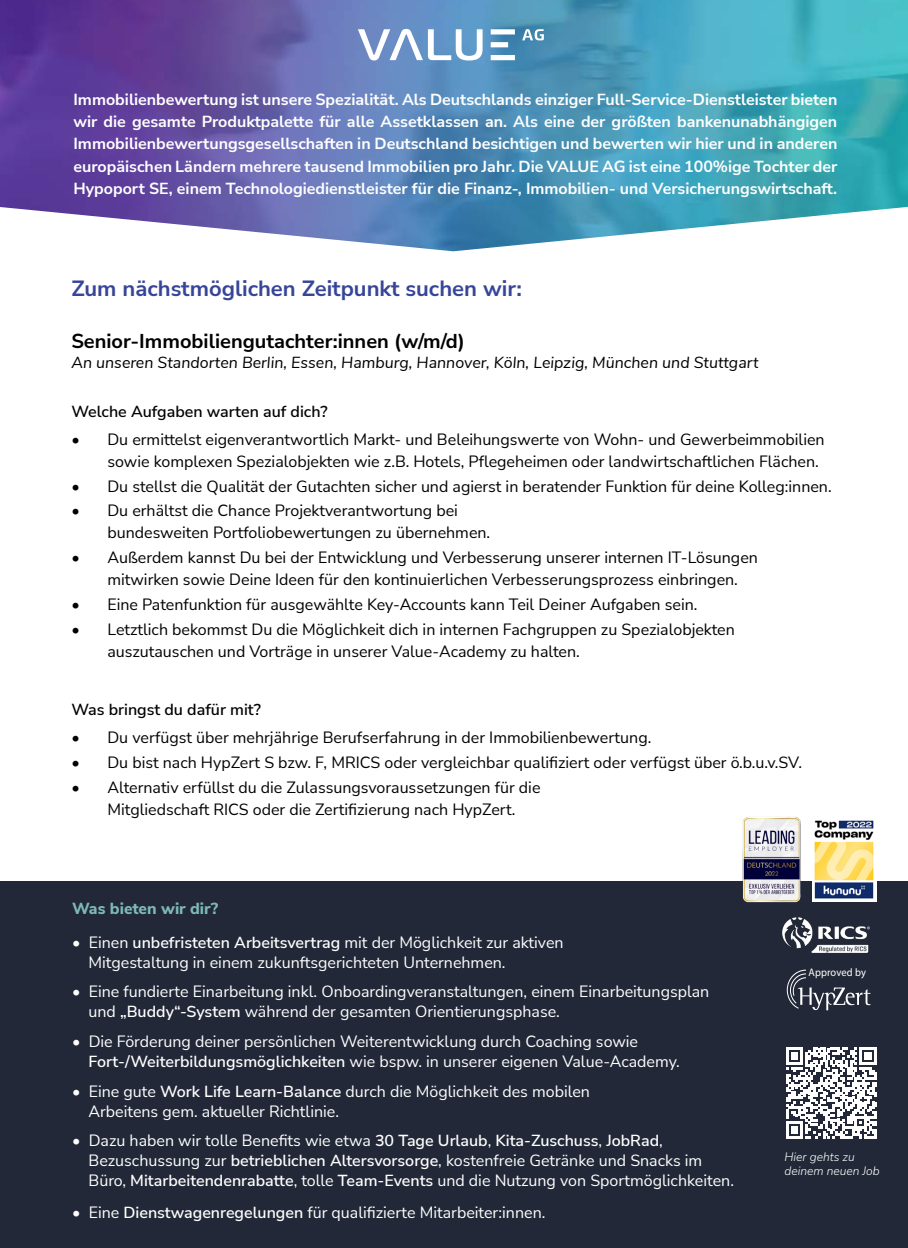
<style>
.page{position:relative;width:908px;height:1248px;background:#fff}
.page>*{position:absolute;margin:0;border:0;box-sizing:border-box;transform-origin:0 0}
.t1{font:700 22px "Nunito Sans";color:#374598}
.t2{font:700 20px "Nunito Sans";color:#000}
.t3{font:16px/20px "Nunito Sans";color:#fff}
.t4{font:16px/22px "Nunito Sans";color:#000}
.t5{font:700 16px/22px "Nunito Sans";color:#fff;text-align:justify}
.t6{font:16px/22px "Nunito Sans";color:#020203}
.t7{font:italic 16px "Nunito Sans";color:#000}
.t8{font:600 16px "Nunito Sans";color:#020203}
.t9{font:800 16px "Nunito Sans";color:#7eb9b7}
.t10{font:italic 300 12px/14px "Nunito Sans";color:#fff}
.t11{font:300 11px "Fira Sans";letter-spacing:.01em;color:#fff;scale:.94 1}
.s1{font-weight:600}
</style>
<div class="page">
<div style="left:0;top:880px;width:907px;height:367px;background:#222837"></div>
<img style="left:0;top:0;width:907px;height:251px">
<svg style="left:358px;top:29px;width:156px;height:31px"></svg>
<svg style="left:522px;top:29px;width:21px;height:11px"></svg>
<img style="left:812px;top:820px;width:64px;height:81px">
<img style="left:741px;top:817px;width:60px;height:86px">
<img style="left:782px;top:917px;width:88px;height:36px">
<svg style="left:786px;top:1047px;width:90px;height:91px"></svg>
<svg style="left:786px;top:969px;width:84px;height:41px"></svg>
<p class="t5" style="left:73px;top:88px;width:765px">Immobilienbewertung ist unsere Spezialität. Als Deutschlands einziger Full-Service-Dienstleister bieten wir die gesamte Produktpalette für alle Assetklassen an. Als eine der größten bankenunabhängigen Immobilienbewertungsgesellschaften in Deutschland besichtigen und bewerten wir hier und in anderen europäischen Ländern mehrere tausend Immobilien pro Jahr. Die VALUE AG ist eine 100%ige Tochter der Hypoport SE, einem Technologiedienstleister für die Finanz-, Immobilien- und Versicherungswirtschaft.</p>
<h1 class="t1" style="left:71px;top:273px;width:452px">Zum nächstmöglichen Zeitpunkt suchen wir:</h1>
<p class="t2" style="left:71px;top:327px;width:395px">Senior-Immobiliengutachter:innen (w/m/d)</p>
<p class="t7" style="left:71px;top:350px;width:688px">An unseren Standorten Berlin, Essen, Hamburg, Hannover, Köln, Leipzig, München und Stuttgart</p>
<p class="t8" style="left:71px;top:400px;width:258px">Welche Aufgaben warten auf dich?</p>
<p class="t4" style="left:107px;top:427px;width:718px;text-indent:-36px">• Du ermittelst eigenverantwortlich Markt- und Beleihungswerte von Wohn- und Gewerbeimmobilien sowie komplexen Spezialobjekten wie z.B. Hotels, Pflegeheimen oder landwirtschaftlichen Flächen.</p>
<p class="t4" style="left:71px;top:474px;width:761px">• Du stellst die Qualität der Gutachten sicher und agierst in beratender Funktion für deine Kolleg:innen.</p>
<p class="t4" style="left:107px;top:499px;width:384px;text-indent:-36px">• Du erhältst die Chance Projektverantwortung bei bundesweiten Portfoliobewertungen zu übernehmen.</p>
<p class="t4" style="left:107px;top:546px;width:651px;text-indent:-36px">• Außerdem kannst Du bei der Entwicklung und Verbesserung unserer internen IT-Lösungen mitwirken sowie Deine Ideen für den kontinuierlichen Verbesserungsprozess einbringen.</p>
<p class="t4" style="left:71px;top:593px;width:627px">• Eine Patenfunktion für ausgewählte Key-Accounts kann Teil Deiner Aufgaben sein.</p>
<p class="t4" style="left:107px;top:617px;width:628px;text-indent:-36px">• Letztlich bekommst Du die Möglichkeit dich in internen Fachgruppen zu Spezialobjekten auszutauschen und Vorträge in unserer Value-Academy zu halten.</p>
<p class="t8" style="left:71px;top:698px;width:191px">Was bringst du dafür mit?</p>
<p class="t6" style="left:71px;top:725px;width:581px">• Du verfügst über mehrjährige Berufserfahrung in der Immobilienbewertung.</p>
<p class="t6" style="left:71px;top:750px;width:732px">• Du bist nach HypZert S bzw. F, MRICS oder vergleichbar qualifiziert oder verfügst über ö.b.u.v.SV.</p>
<p class="t6" style="left:107px;top:775px;width:434px;text-indent:-36px">• Alternativ erfüllst du die Zulassungsvoraussetzungen für die<br>Mitgliedschaft RICS oder die Zertifizierung nach HypZert.</p>
<p class="t9" style="left:72px;top:896px;width:147px">Was bieten wir dir?</p>
<p class="t3" style="left:88px;top:931px;width:476px;text-indent:-16px">• Einen <span class="s1">unbefristeten Arbeitsvertrag</span> mit der Möglichkeit zur aktiven<br>Mitgestaltung in einem zukunftsgerichteten Unternehmen.</p>
<p class="t3" style="left:88px;top:980px;width:622px;text-indent:-16px">• Eine fundierte Einarbeitung inkl. Onboardingveranstaltungen, einem Einarbeitungsplan und <span class="s1">„Buddy“-System</span> während der gesamten Orientierungsphase.</p>
<p class="t3" style="left:88px;top:1030px;width:592px;text-indent:-16px">• Die Förderung deiner persönlichen Weiterentwicklung durch Coaching sowie<br><span class="s1">Fort-/Weiterbildungsmöglichkeiten</span> wie bspw. in unserer eigenen Value-Academy.</p>
<p class="t3" style="left:88px;top:1080px;width:503px;text-indent:-16px">• Eine gute <span class="s1">Work Life Learn-Balance</span> durch die Möglichkeit des mobilen<br>Arbeitens gem. aktueller Richtlinie.</p>
<p class="t3" style="left:88px;top:1129px;width:646px;text-indent:-16px">• Dazu haben wir tolle Benefits wie etwa <span class="s1">30 Tage Urlaub</span>, <span class="s1">Kita-Zuschuss</span>, <span class="s1">JobRad</span>,<br>Bezuschussung zur <span class="s1">betrieblichen Altersvorsorge</span>, kostenfreie Getränke und Snacks im<br>Büro, <span class="s1">Mitarbeitendenrabatte</span>, tolle <span class="s1">Team-Events</span> und die Nutzung von Sportmöglichkeiten.</p>
<p class="t3" style="left:72px;top:1201px;width:474px">• Eine <span class="s1">Dienstwagenregelungen</span> für qualifizierte Mitarbeiter:innen.</p>
<p class="t11" style="left:808px;top:965px;width:63px">Approved by</p>
<p class="t10" style="left:784px;top:1149px;width:97px">Hier gehts zu deinem neuen Job</p>
</div>
